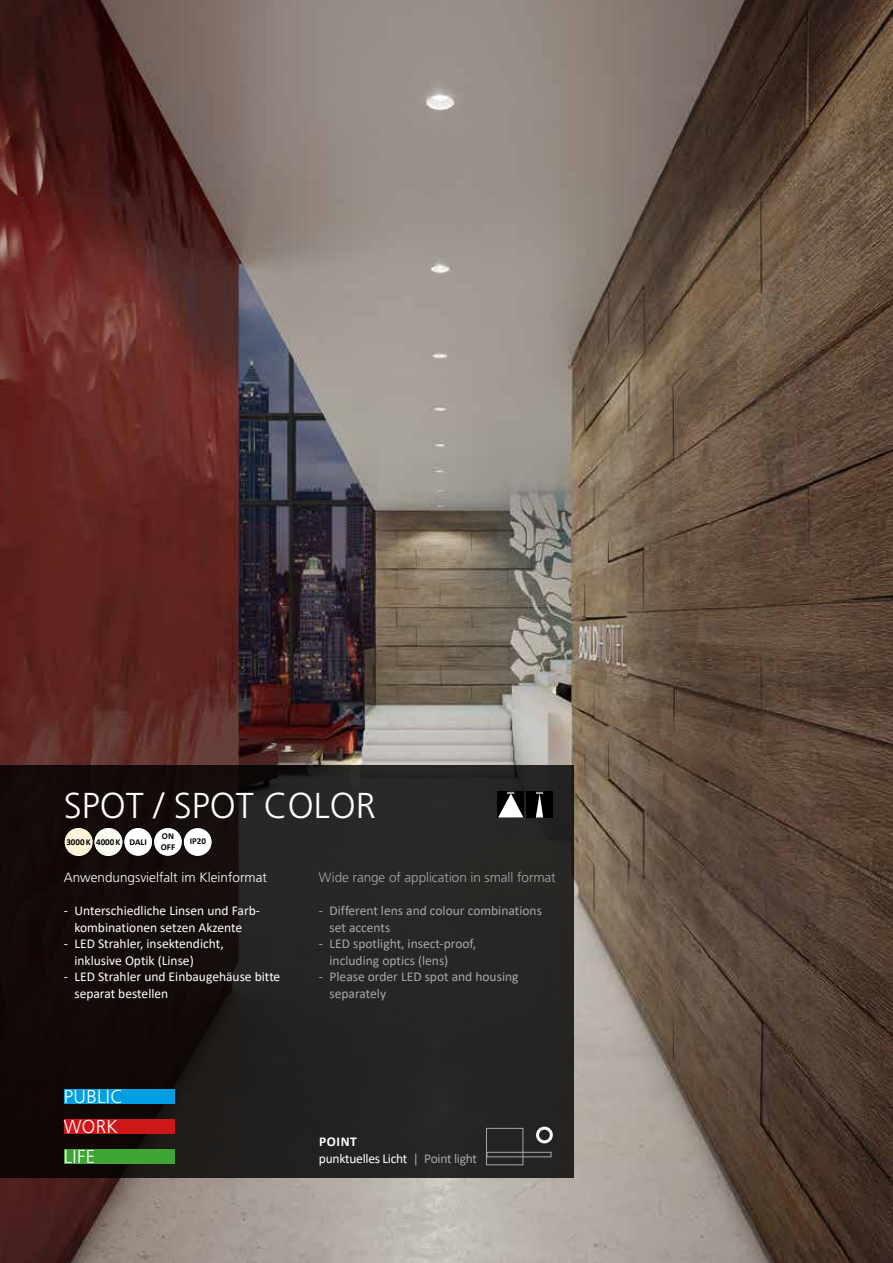
<style>
.page{position:relative;width:893px;height:1263px;background:#fff}
.page>*{position:absolute;margin:0;border:0;box-sizing:border-box;transform-origin:0 0}
.t1{font:300 36px "Frutiger LT Std";color:#fff}
.t2{font:300 18.75px/30px "Frutiger LT Std";letter-spacing:.02em;color:#fff}
.t3{font:13.5px/16.5px "Calibri";color:#fff}
.t4{font:13.5px/16.5px "Calibri";color:#a8a8a7}
.t5{font:300 13.5px "Frutiger LT Std";letter-spacing:-.005em;color:#a8a8a7}
.t6{font:13.5px/16.5px "Calibri";letter-spacing:-.02em;color:#fff}
.t7{font:300 13.5px "Frutiger LT Std";color:#fff}
.t8{font:700 9px/10.9px "Calibri";color:#000}
.s1{font-weight:700}
.s2{color:#a8a8a7}
</style>
<div class="page">
<img style="left:0;top:0;width:893px;height:1263px">
<div style="left:0;top:765px;width:574px;height:413px;background:linear-gradient(to right,#100706,#2d2e2d)"></div>
<div style="left:64px;top:1119px;width:110px;height:15px;background:#cd1719"></div>
<div style="left:64px;top:1149px;width:110px;height:15px;background:#3fa535"></div>
<div style="left:536px;top:1126px;width:17px;height:17px;border:3px solid #fff;border-radius:50%"></div>
<div style="left:486px;top:1128px;width:37px;height:37px;border:1px solid #a8a8a7"></div>
<div style="left:486px;top:1152px;width:65px;height:5px;border:1px solid #a8a8a7"></div>
<div style="left:64px;top:1089px;width:110px;height:15px;background:#009fe3"></div>
<div style="left:183px;top:827px;width:29px;height:29px;background:#fff;border-radius:50%"></div>
<div style="left:183px;top:827px;width:30px;height:30px;border:1px solid #000;border-radius:50%"></div>
<div style="left:64px;top:827px;width:29px;height:29px;background:#fef4da;border-radius:50%"></div>
<div style="left:64px;top:827px;width:30px;height:30px;border:1px solid #000;border-radius:50%"></div>
<div style="left:94px;top:827px;width:29px;height:29px;background:#fafbf1;border-radius:50%"></div>
<div style="left:94px;top:827px;width:29px;height:30px;border:1px solid #000;border-radius:50%"></div>
<div style="left:153px;top:827px;width:29px;height:29px;background:#fff;border-radius:50%"></div>
<div style="left:153px;top:827px;width:30px;height:30px;border:1px solid #000;border-radius:50%"></div>
<div style="left:124px;top:827px;width:29px;height:29px;background:#fff;border-radius:50%"></div>
<div style="left:123px;top:827px;width:30px;height:30px;border:1px solid #000;border-radius:50%"></div>
<svg style="left:497px;top:791px;width:27px;height:27px"></svg>
<svg style="left:498px;top:792px;width:25px;height:25px"></svg>
<div style="left:526px;top:791px;width:27px;height:27px;background:#000"></div>
<svg style="left:536px;top:792px;width:7px;height:25px"></svg>
<h1 class="t1" style="left:64px;top:785px;width:314px">SPOT / SPOT COLOR</h1>
<p class="t8" style="left:161px;top:831px;width:16px">ON<br>OFF</p>
<p class="t8" style="left:66px;top:836px;width:56px">3000 K 4000 K</p>
<p class="t8" style="left:190px;top:836px;width:18px">IP20</p>
<p class="t8" style="left:130px;top:836px;width:19px">DALI</p>
<p class="t7" style="left:64px;top:870px;width:205px">Anwendungsvielfalt im Kleinformat</p>
<p class="t3" style="left:64px;top:902px;width:198px;text-align:center">- Unterschiedliche Linsen und Farb&shy;kombinationen setzen Akzente</p>
<p class="t3" style="left:74px;top:935px;width:151px;text-indent:-11px">- LED Strahler, insektendicht, inklusive Optik (Linse)</p>
<p class="t3" style="left:74px;top:968px;width:207px;text-indent:-11px">- LED Strahler und Einbaugehäuse bitte separat bestellen</p>
<h2 class="t2" style="left:64px;top:1082px;width:61px">PUBLIC</h2>
<h2 class="t2" style="left:64px;top:1112px;width:56px">WORK<br>LIFE</h2>
<p class="t5" style="left:319px;top:870px;width:238px">Wide range of application in small format</p>
<p class="t4" style="left:330px;top:902px;width:214px;text-indent:-11px">- Different lens and colour combinations set accents</p>
<p class="t4" style="left:330px;top:935px;width:148px;text-indent:-11px">- LED spotlight, insect-proof, including optics (lens)</p>
<p class="t4" style="left:330px;top:968px;width:191px;text-indent:-11px">- Please order LED spot and housing separately</p>
<p class="t6" style="left:319px;top:1133px;width:160px"><span class="s1">POINT<br></span>punktuelles Licht <span class="s2">| Point light</span></p>
</div>
